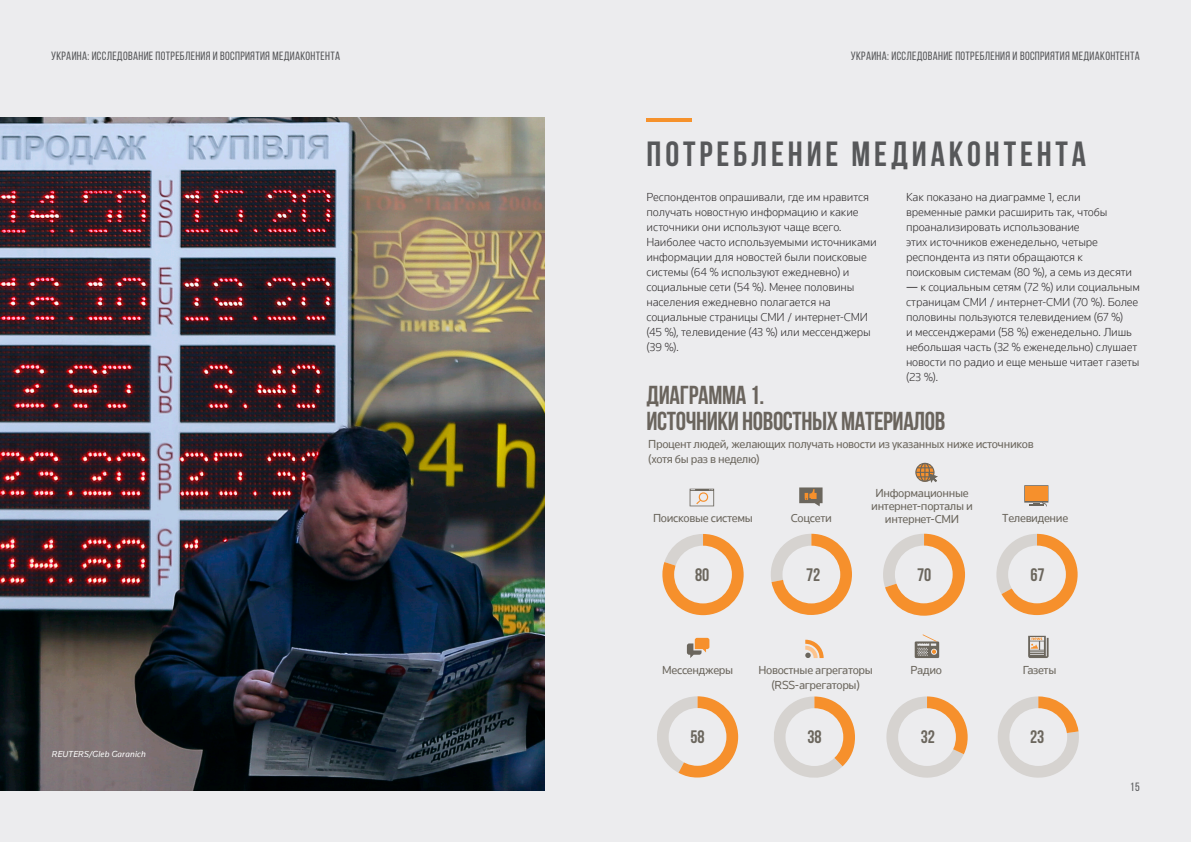
<style>
.page{position:relative;width:1191px;height:842px;background:#ececee}
.page>*{position:absolute;margin:0;border:0;box-sizing:border-box;transform-origin:0 0}
.Titles{font:700 35px "Bebas Neue";letter-spacing:.11em;color:#57585a}
.Content___Left{font:700 26px "Bebas Neue";letter-spacing:-.015em;color:#6a645d}
.t1{font:700 24px "Bebas Neue";letter-spacing:-.01em;color:#6b665d}
.t2{font:700 18px "Bebas Neue";letter-spacing:-.01em;color:#6b665d}
.t3{font:300 12px/15px "Knowledge";letter-spacing:-.01em;color:#2e2b2c}
.t4{font:12px/13px "Knowledge";letter-spacing:-.025em;color:#6b665d;text-align:center}
.t5{font:12px "Bebas Neue";letter-spacing:.025em;color:#57585a}
.t6{font:italic 9px "Knowledge";letter-spacing:.015em;color:#fff}
.s1{font-family:"Tiempos Text";font-weight:400}
</style>
<div class="page">
<img style="left:0;top:118px;width:544px;height:673px">
<hr style="left:646px;top:118px;width:46px;height:3px;background:#f6922c">
<svg style="left:883px;top:534px;width:82px;height:82px"></svg>
<svg style="left:662px;top:534px;width:81px;height:81px"></svg>
<svg style="left:771px;top:534px;width:81px;height:81px"></svg>
<svg style="left:657px;top:696px;width:81px;height:81px"></svg>
<svg style="left:774px;top:696px;width:81px;height:82px"></svg>
<svg style="left:886px;top:696px;width:81px;height:82px"></svg>
<svg style="left:998px;top:696px;width:81px;height:82px"></svg>
<div style="left:674px;top:546px;width:58px;height:57px;background:#ececee;border-radius:50%"></div>
<div style="left:782px;top:546px;width:58px;height:57px;background:#ececee;border-radius:50%"></div>
<div style="left:895px;top:546px;width:57px;height:57px;background:#ececee;border-radius:50%"></div>
<div style="left:668px;top:708px;width:58px;height:58px;background:#ececee;border-radius:50%"></div>
<div style="left:785px;top:708px;width:58px;height:58px;background:#ececee;border-radius:50%"></div>
<div style="left:898px;top:708px;width:58px;height:58px;background:#ececee;border-radius:50%"></div>
<div style="left:1009px;top:708px;width:58px;height:58px;background:#ececee;border-radius:50%"></div>
<svg style="left:799px;top:487px;width:23px;height:19px"></svg>
<svg style="left:1028px;top:636px;width:20px;height:22px"></svg>
<svg style="left:689px;top:489px;width:25px;height:17px"></svg>
<svg style="left:687px;top:638px;width:22px;height:20px"></svg>
<svg style="left:805px;top:640px;width:18px;height:18px"></svg>
<svg style="left:914px;top:634px;width:25px;height:24px"></svg>
<svg style="left:996px;top:534px;width:81px;height:81px"></svg>
<div style="left:1008px;top:546px;width:57px;height:57px;background:#ececee;border-radius:50%"></div>
<svg style="left:1024px;top:485px;width:24px;height:21px"></svg>
<div style="left:1025px;top:486px;width:22px;height:15px;background:#f6902c"></div>
<svg style="left:915px;top:463px;width:22px;height:20px"></svg>
<p class="t5" style="left:51px;top:49px;width:291px">Украина: исследование потребления и восприятия медиаконтента</p>
<p class="t5" style="left:850px;top:49px;width:291px">Украина: исследование потребления и восприятия медиаконтента</p>
<p class="Titles" style="left:646px;top:134px;width:441px">Потребление медиаконтента</p>
<p class="t3" style="left:646px;top:189px;width:232px">Респондентов опрашивали, где им нравится получать новостную информацию и какие источники они используют чаще всего.<br>Наиболее часто используемыми источниками информации для новостей были поисковые системы (64 % используют ежедневно) и социальные сети (54 %). Менее половины населения ежедневно полагается на социальные страницы СМИ / интернет-СМИ (45 %), телевидение (43 %) или мессенджеры (39 %).</p>
<p class="t3" style="left:906px;top:189px;width:228px">Как показано на диаграмме 1, если временные рамки расширить так, чтобы проанализировать использование<br>этих источников еженедельно, четыре респондента из пяти обращаются к поисковым системам (80 %), а семь из десяти</p>
<p class="t3" style="left:906px;top:279px;width:235px"><span class="s1">—</span> к социальным сетям (72 %) или социальным страницам СМИ / интернет-СМИ (70 %). Более половины пользуются телевидением (67 %)<br>и мессенджерами (58 %) еженедельно. Лишь небольшая часть (32 % еженедельно) слушает новости по радио и еще меньше читает газеты (23 %).</p>
<p class="Content___Left" style="left:646px;top:380px;width:119px">Диаграмма 1.</p>
<p class="Content___Left" style="left:646px;top:406px;width:300px">Источники новостных материалов</p>
<p class="t1" style="left:648px;top:408px;width:165px">ИСТОЧНИКИ НОВОСТЕЙ</p>
<p class="t4" style="left:648px;top:436px;width:387px;line-height:15px;text-align:left">Процент людей, желающих получать новости из указанных ниже источников (хотя бы раз в неделю)</p>
<p class="t4" style="left:653px;top:511px;width:101px">Поисковые системы</p>
<p class="t4" style="left:791px;top:511px;width:43px">Соцсети</p>
<p class="t4" style="left:871px;top:486px;width:103px">Информационные интернет-порталы и интернет-СМИ</p>
<p class="t2" style="left:695px;top:564px;width:16px">80</p>
<p class="t2" style="left:806px;top:564px;width:16px">72</p>
<p class="t2" style="left:917px;top:564px;width:16px">70</p>
<p class="t4" style="left:1002px;top:511px;width:67px">Телевидение</p>
<p class="t2" style="left:1030px;top:564px;width:16px">67</p>
<p class="t4" style="left:662px;top:663px;width:72px">Мессенджеры</p>
<p class="t4" style="left:758px;top:662px;width:116px;line-height:15px">Новостные агрегаторы (RSS-агрегаторы)</p>
<p class="t4" style="left:910px;top:663px;width:33px">Радио</p>
<p class="t4" style="left:1023px;top:663px;width:35px">Газеты</p>
<p class="t6" style="left:52px;top:748px;width:95px">REUTERS/Gleb Garanich</p>
<p class="t2" style="left:690px;top:727px;width:16px">58</p>
<p class="t2" style="left:807px;top:727px;width:16px">38</p>
<p class="t2" style="left:920px;top:727px;width:16px">32</p>
<p class="t2" style="left:1030px;top:727px;width:16px">23</p>
<p class="t5" style="left:1130px;top:780px;width:11px">15</p>
</div>
